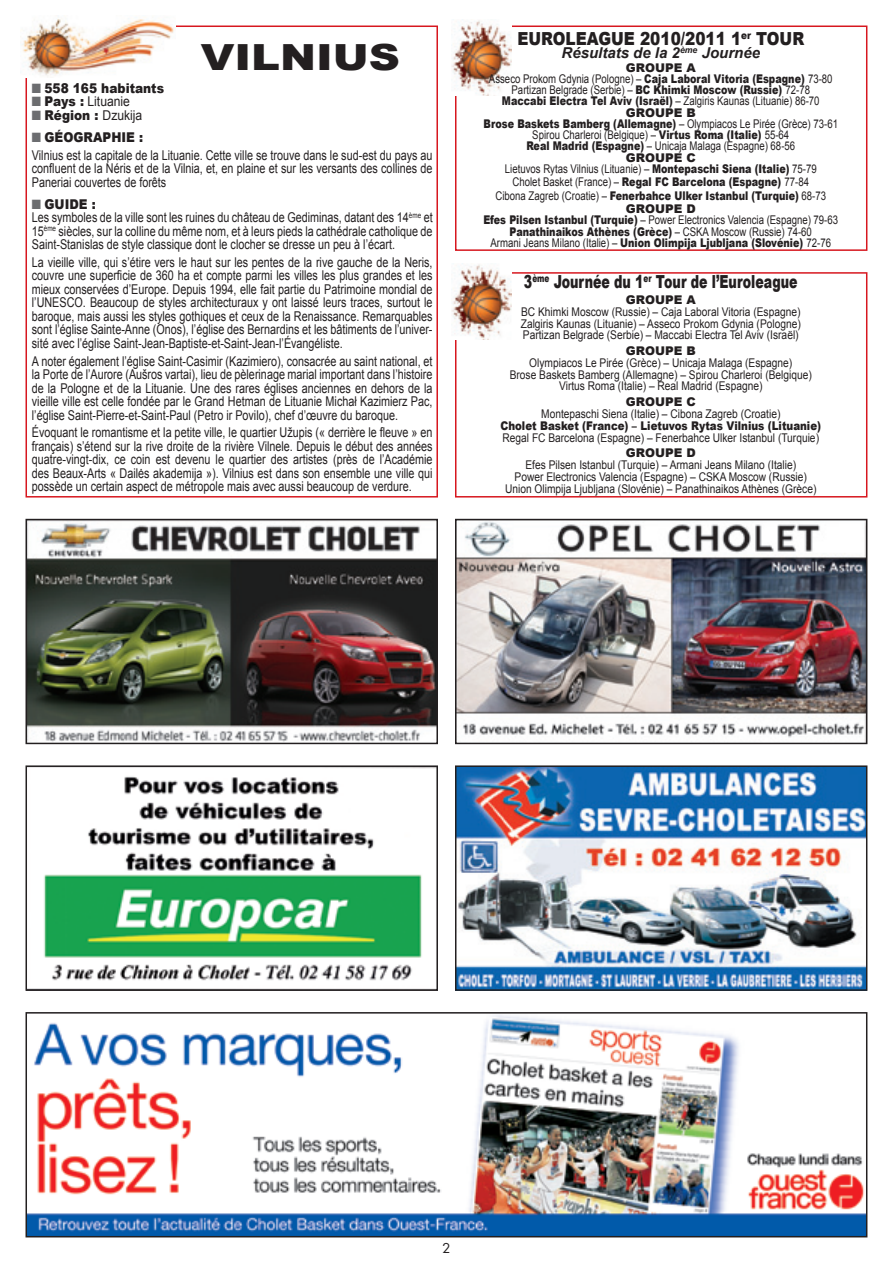
<style>
.page{position:relative;width:893px;height:1263px;background:#fff}
.page>*{position:absolute;margin:0;border:0;box-sizing:border-box;transform-origin:0 0}
.t1{font:900 36px "Arial";color:#231f20;scale:1.2 1}
.t2{font:900 18px "Arial";color:#231f20;scale:.7 1}
.t3{font:900 18px "Arial";color:#231f20;scale:.85 1}
.t4{font:italic 700 15px "Arial";color:#231f20}
.t5{font:15px "Futura T";color:#231f20}
.t6{font:13.5px/13.5px "Arial";color:#231f20;scale:.8 1}
.t7{font:900 13.5px "Arial";color:#231f20;scale:.9 1}
.t8{font:13.5px "Arial";color:#231f20;scale:.9 1}
.t9{font:12px/11.2px "Arial";color:#231f20;text-align:center;scale:.8 1}
.t10{font:12px/11.7px "Arial";color:#231f20;text-align:center;scale:.85 1}
.t11{font:900 12px/13.4px "Arial";color:#231f20;text-align:center;scale:.8 1}
.t12{font:900 12px "Arial";color:#231f20;scale:.85 1}
.t13{font:900 12px "Arial";color:#231f20}
.s1{color:#6c6d70}
.s2{font-weight:900}
.s3{font-weight:400}
</style>
<div class="page">
<img style="left:458px;top:522px;width:406px;height:216px">
<div style="left:455px;top:519px;width:412px;height:225px;border:2px solid #231f20"></div>
<img style="left:29px;top:523px;width:406px;height:218px">
<div style="left:26px;top:519px;width:412px;height:225px;border:2px solid #231f20"></div>
<img style="left:29px;top:1015px;width:835px;height:219px">
<div style="left:26px;top:1012px;width:841px;height:225px;border:2px solid #231f20"></div>
<img style="left:458px;top:768px;width:406px;height:220px">
<div style="left:455px;top:765px;width:412px;height:226px;border:2px solid #231f20"></div>
<div style="left:455px;top:272px;width:412px;height:225px;border:2px solid #d7171f"></div>
<div style="left:455px;top:26px;width:412px;height:225px;border:2px solid #d7171f"></div>
<div style="left:26px;top:26px;width:412px;height:471px;border:2px solid #d7171f"></div>
<img style="left:44px;top:768px;width:391px;height:213px">
<div style="left:26px;top:765px;width:412px;height:226px;border:2px solid #231f20"></div>
<img style="left:452px;top:19px;width:59px;height:76px">
<img style="left:452px;top:264px;width:59px;height:76px">
<img style="left:20px;top:18px;width:156px;height:60px">
<h1 class="t1" style="left:201px;top:31px;width:167px">VILNIUS</h1>
<p class="t7" style="left:32px;top:78px;width:148px"><span class="s1">■</span> 558 165 habitants</p>
<p class="t8" style="left:32px;top:93px;width:111px"><span class="s1">■</span> <span class="s2">Pays :</span> Lituanie</p>
<p class="t7" style="left:32px;top:105px;width:124px"><span class="s1">■</span> Région : <span class="s3">Dzukija</span></p>
<p class="t6" style="left:32px;top:128px;width:502px;line-height:17.7px"><span class="s1">■</span> <span class="s2">GÉOGRAPHIE :<br></span>Vilnius est la capitale de la Lituanie. Cette ville se trouve dans le sud-est du pays au</p>
<p class="t6" style="left:32px;top:162px;width:502px">confluent de la Néris et de la Vilnia, et, en plaine et sur les versants des collines de<br>Paneriai couvertes de forêts</p>
<p class="t6" style="left:32px;top:197px;width:502px"><span class="s1">■</span> <span class="s2">GUIDE :<br></span>Les symboles de la ville sont les ruines du château de Gediminas, datant des 14<sup>ème</sup> et 15<sup>ème</sup> siècles, sur la colline du même nom, et à leurs pieds la cathédrale catholique de Saint-Stanislas de style classique dont le clocher se dresse un peu à l’écart.</p>
<p class="t6" style="left:32px;top:256px;width:502px;text-align:justify">La vieille ville, qui s’étire vers le haut sur les pentes de la rive gauche de la Neris, couvre une superficie de 360 ha et compte parmi les villes les plus grandes et les mieux conservées d’Europe. Depuis 1994, elle fait partie du Patrimoine mondial de l’UNESCO. Beaucoup de styles architecturaux y ont laissé leurs traces, surtout le baroque, mais aussi les styles gothiques et ceux de la Renaissance. Remarquables sont l’église Sainte-Anne (Onos), l’église des Bernardins et les bâtiments de l’univer&shy;sité avec l’église Saint-Jean-Baptiste-et-Saint-Jean-l’Évangéliste.</p>
<p class="t6" style="left:32px;top:354px;width:502px;text-align:justify">A noter également l’église Saint-Casimir (Kazimiero), consacrée au saint national, et la Porte de l’Aurore (Aušros vartai), lieu de pèlerinage marial important dans l’histoire de la Pologne et de la Lituanie. Une des rares églises anciennes en dehors de la vieille ville est celle fondée par le Grand Hetman de Lituanie Michał Kazimierz Pac, l’église Saint-Pierre-et-Saint-Paul (Petro ir Povilo), chef d’œuvre du baroque.</p>
<p class="t6" style="left:32px;top:426px;width:502px;text-align:justify">Évoquant le romantisme et la petite ville, le quartier Užupis (« derrière le fleuve » en français) s’étend sur la rive droite de la rivière Vilnele. Depuis le début des années quatre-vingt-dix, ce coin est devenu le quartier des artistes (près de l’Académie des Beaux-Arts « Dailės akademija »). Vilnius est dans son ensemble une ville qui possède un certain aspect de métropole mais avec aussi beaucoup de verdure.</p>
<h2 class="t3" style="left:517px;top:25px;width:339px">EUROLEAGUE 2010/2011 1<sup>er</sup> TOUR</h2>
<p class="t4" style="left:562px;top:43px;width:200px">Résultats de la 2<sup>ème</sup> Journée</p>
<p class="t9" style="left:484px;top:62px;width:445px"><span class="s2">GROUPE A<br></span>Asseco Prokom Gdynia (Pologne) – <span class="s2">Caja Laboral Vitoria (Espagne)</span> 73-80<br>Partizan Belgrade (Serbie) – <span class="s2">BC Khimki Moscow (Russie)</span> 72-78<br><span class="s2">Maccabi Electra Tel Aviv (Israël)</span> – Zalgiris Kaunas (Lituanie) 86-70<br><span class="s2">GROUPE B<br>Brose Baskets Bamberg (Allemagne)</span> – Olympiacos Le Pirée (Grèce) 73-61<br>Spirou Charleroi (Belgique) – <span class="s2">Virtus Roma (Italie)</span> 55-64<br><span class="s2">Real Madrid (Espagne)</span> – Unicaja Malaga (Espagne) 68-56<br><span class="s2">GROUPE C<br></span>Lietuvos Rytas Vilnius (Lituanie) – <span class="s2">Montepaschi Siena (Italie)</span> 75-79</p>
<p class="t11" style="left:496px;top:175px;width:415px"><span class="s3">Cholet Basket (France) –</span> Regal FC Barcelona (Espagne) <span class="s3">77-84<br>Cibona Zagreb (Croatie) –</span> Fenerbahce Ulker Istanbul (Turquie) <span class="s3">68-73<br></span>GROUPE D</p>
<p class="t9" style="left:483px;top:215px;width:445px"><span class="s2">Efes Pilsen Istanbul (Turquie)</span> – Power Electronics Valencia (Espagne) 79-63<br><span class="s2">Panathinaikos Athènes (Grèce)</span> – CSKA Moscow (Russie) 74-60<br>Armani Jeans Milano (Italie) – <span class="s2">Union Olimpija Ljubljana (Slovénie)</span> 72-76</p>
<h2 class="t2" style="left:524px;top:269px;width:393px">3<sup>ème</sup> Journée du 1<sup>er</sup> Tour de l’Euroleague</h2>
<p class="t13" style="left:626px;top:291px;width:71px">GROUPE A</p>
<p class="t10" style="left:521px;top:306px;width:331px;text-align:justify">BC Khimki Moscow (Russie) – Caja Laboral Vitoria (Espagne)<br>Zalgiris Kaunas (Lituanie) – Asseco Prokom Gdynia (Pologne)<br>Partizan Belgrade (Serbie) – Maccabi Electra Tel Aviv (Israël)</p>
<p class="t13" style="left:626px;top:342px;width:71px">GROUPE B</p>
<p class="t10" style="left:510px;top:357px;width:357px">Olympiacos Le Pirée (Grèce) – Unicaja Malaga (Espagne)<br>Brose Baskets Bamberg (Allemagne) – Spirou Charleroi (Belgique)<br>Virtus Roma (Italie) – Real Madrid (Espagne)</p>
<p class="t13" style="left:626px;top:393px;width:71px">GROUPE C</p>
<p class="t10" style="left:541px;top:408px;width:283px">Montepaschi Siena (Italie) – Cibona Zagreb (Croatie)</p>
<p class="t12" style="left:500px;top:417px;width:379px">Cholet Basket (France) – Lietuvos Rytas Vilnius (Lituanie)</p>
<p class="t10" style="left:502px;top:432px;width:374px">Regal FC Barcelona (Espagne) – Fenerbahce Ulker Istanbul (Turquie)</p>
<p class="t13" style="left:626px;top:444px;width:71px">GROUPE D</p>
<p class="t10" style="left:505px;top:459px;width:368px">Efes Pilsen Istanbul (Turquie) – Armani Jeans Milano (Italie)<br>Power Electronics Valencia (Espagne) – CSKA Moscow (Russie)<br>Union Olimpija Ljubljana (Slovénie) – Panathinaikos Athènes (Grèce)</p>
<p class="t5" style="left:442px;top:1239px;width:10px">2</p>
</div>
